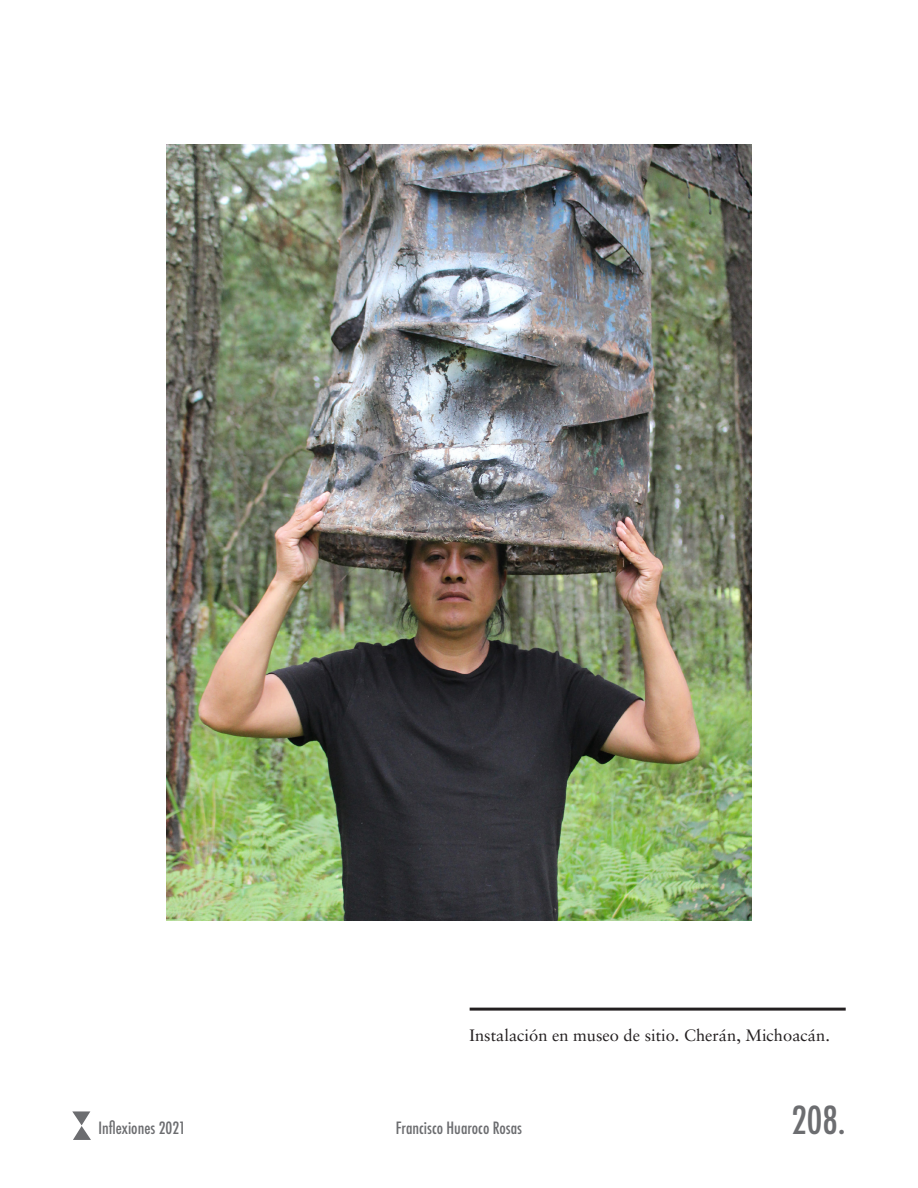
<style>
.page{position:relative;width:918px;height:1188px;background:#fff}
.page>*{position:absolute;margin:0;border:0;box-sizing:border-box;transform-origin:0 0}
.t1{font:500 condensed 37.5px "Futura";color:#6c6d70}
.t2{font:16.5px "Sabon";color:#231f20}
.t3{font:500 condensed 16.5px "Futura";color:#6c6d70}
</style>
<div class="page">
<svg style="left:72px;top:1111px;width:19px;height:29px"></svg>
<img style="left:167px;top:145px;width:584px;height:776px">
<hr style="left:470px;top:1008px;width:376px;height:3px;background:#231f20">
<p class="t2" style="left:470px;top:1026px;width:362px">Instalación en museo de sitio. Cherán, Michoacán.</p>
<p class="t3" style="left:99px;top:1117px;width:88px">Inflexiones 2021</p>
<p class="t3" style="left:396px;top:1117px;width:128px">Francisco Huaroco Rosas</p>
<h1 class="t1" style="left:791px;top:1096px;width:56px">208.</h1>
</div>
